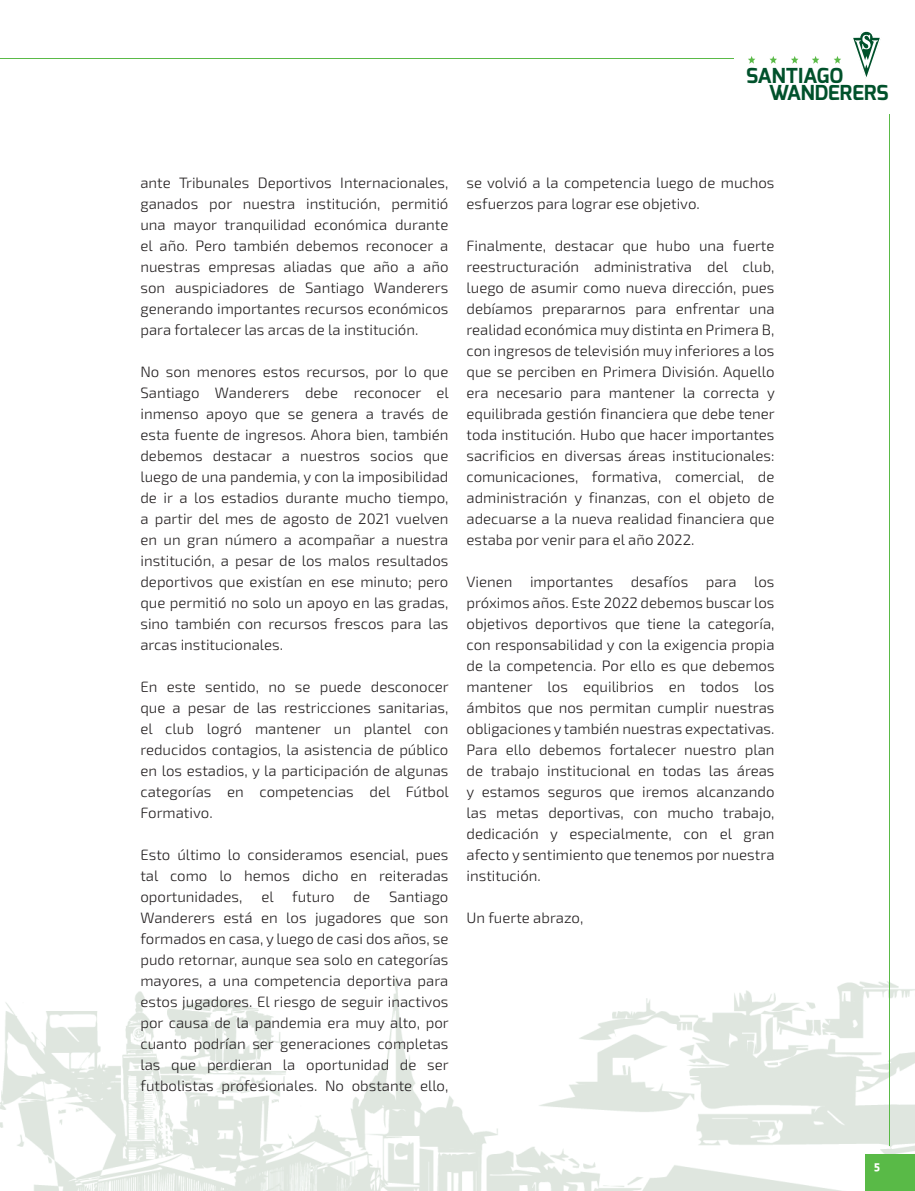
<style>
.page{position:relative;width:915px;height:1191px;background:#fff}
.page>*{position:absolute;margin:0;border:0;box-sizing:border-box;transform-origin:0 0}
.t1{font:700 20.55px/17.2px "Exo";color:#00512b}
.t2{font:300 15px/21px "Exo 2";color:#231f20;text-align:justify}
.t3{font:700 10.8px "Apex New";color:#fff}
</style>
<div class="page">
<img style="left:808px;top:58px;width:106px;height:1133px">
<img style="left:1px;top:976px;width:807px;height:215px">
<div style="left:865px;top:1154px;width:49px;height:37px;background:#59ba47"></div>
<svg style="left:850px;top:31px;width:31px;height:51px"></svg>
<svg style="left:748px;top:56px;width:7px;height:8px"></svg>
<svg style="left:811px;top:56px;width:8px;height:8px"></svg>
<svg style="left:833px;top:56px;width:7px;height:8px"></svg>
<svg style="left:769px;top:56px;width:7px;height:8px"></svg>
<svg style="left:791px;top:56px;width:7px;height:8px"></svg>
<hr style="left:0;top:59px;width:733px;height:1px;background:#5aba47">
<hr style="left:889px;top:114px;width:1px;height:1031px;background:#5aba47">
<h1 class="t1" style="left:768px;top:67px;width:121px;text-indent:-23px">SANTIAGO<br>WANDERERS</h1>
<p class="t2" style="left:140px;top:172px;width:309px">ante Tribunales Deportivos Internacionales, ganados por nuestra institución, permitió una mayor tranquilidad económica durante el año. Pero también debemos reconocer a nuestras empresas aliadas que año a año son auspiciadores de Santiago Wanderers generando importantes recursos económicos para fortalecer las arcas de la institución.</p>
<p class="t2" style="left:140px;top:361px;width:310px">No son menores estos recursos, por lo que Santiago Wanderers debe reconocer el inmenso apoyo que se genera a través de esta fuente de ingresos. Ahora bien, también debemos destacar a nuestros socios que luego de una pandemia, y con la imposibilidad de ir a los estadios durante mucho tiempo, a partir del mes de agosto de 2021 vuelven en un gran número a acompañar a nuestra institución, a pesar de los malos resultados deportivos que existían en ese minuto; pero que permitió no solo un apoyo en las gradas, sino también con recursos frescos para las arcas institucionales.</p>
<p class="t2" style="left:140px;top:676px;width:310px">En este sentido, no se puede desconocer que a pesar de las restricciones sanitarias, el club logró mantener un plantel con reducidos contagios, la asistencia de público en los estadios, y la participación de algunas categorías en competencias del Fútbol Formativo.</p>
<p class="t2" style="left:140px;top:844px;width:309px">Esto último lo consideramos esencial, pues tal como lo hemos dicho en reiteradas oportunidades,</p>
<p class="t2" style="left:261px;top:886px;width:74px">el futuro</p>
<p class="t2" style="left:353px;top:886px;width:18px">de</p>
<p class="t2" style="left:140px;top:886px;width:310px;text-indent:249px">Santiago Wanderers está en los jugadores que son formados en casa, y luego de casi dos años, se pudo retornar, aunque sea solo en categorías mayores, a una competencia deportiva para estos jugadores. El riesgo de seguir inactivos por causa de la pandemia era muy alto, por cuanto podrían ser generaciones completas las que perdieran la oportunidad de ser futbolistas profesionales. No obstante ello,</p>
<p class="t2" style="left:466px;top:172px;width:309px">se volvió a la competencia luego de muchos esfuerzos para lograr ese objetivo.</p>
<p class="t2" style="left:466px;top:235px;width:310px">Finalmente, destacar que hubo una fuerte reestructuración administrativa del club, luego de asumir como nueva dirección, pues debíamos prepararnos para enfrentar una realidad económica muy distinta en Primera B, con ingresos de televisión muy inferiores a los que se perciben en Primera División. Aquello era necesario para mantener la correcta y equilibrada gestión financiera que debe tener toda institución. Hubo que hacer importantes sacrificios en diversas áreas institucionales: comunicaciones, formativa, comercial, de administración y finanzas, con el objeto de adecuarse a la nueva realidad financiera que estaba por venir para el año 2022.</p>
<p class="t2" style="left:466px;top:571px;width:309px">Vienen importantes desafíos para los próximos años. Este 2022 debemos buscar los objetivos deportivos que tiene la categoría, con responsabilidad y con la exigencia propia de la competencia. Por ello es que debemos mantener los equilibrios en todos los ámbitos que nos permitan cumplir nuestras obligaciones y también nuestras expectativas.<br>Para ello debemos fortalecer nuestro plan de trabajo institucional en todas las áreas y estamos seguros que iremos alcanzando las metas deportivas, con mucho trabajo, dedicación y especialmente, con el gran afecto y sentimiento que tenemos por nuestra institución.</p>
<p class="t2" style="left:466px;top:907px;width:118px">Un fuerte abrazo,</p>
<p class="t3" style="left:873px;top:1157px;width:7px">5</p>
</div>
